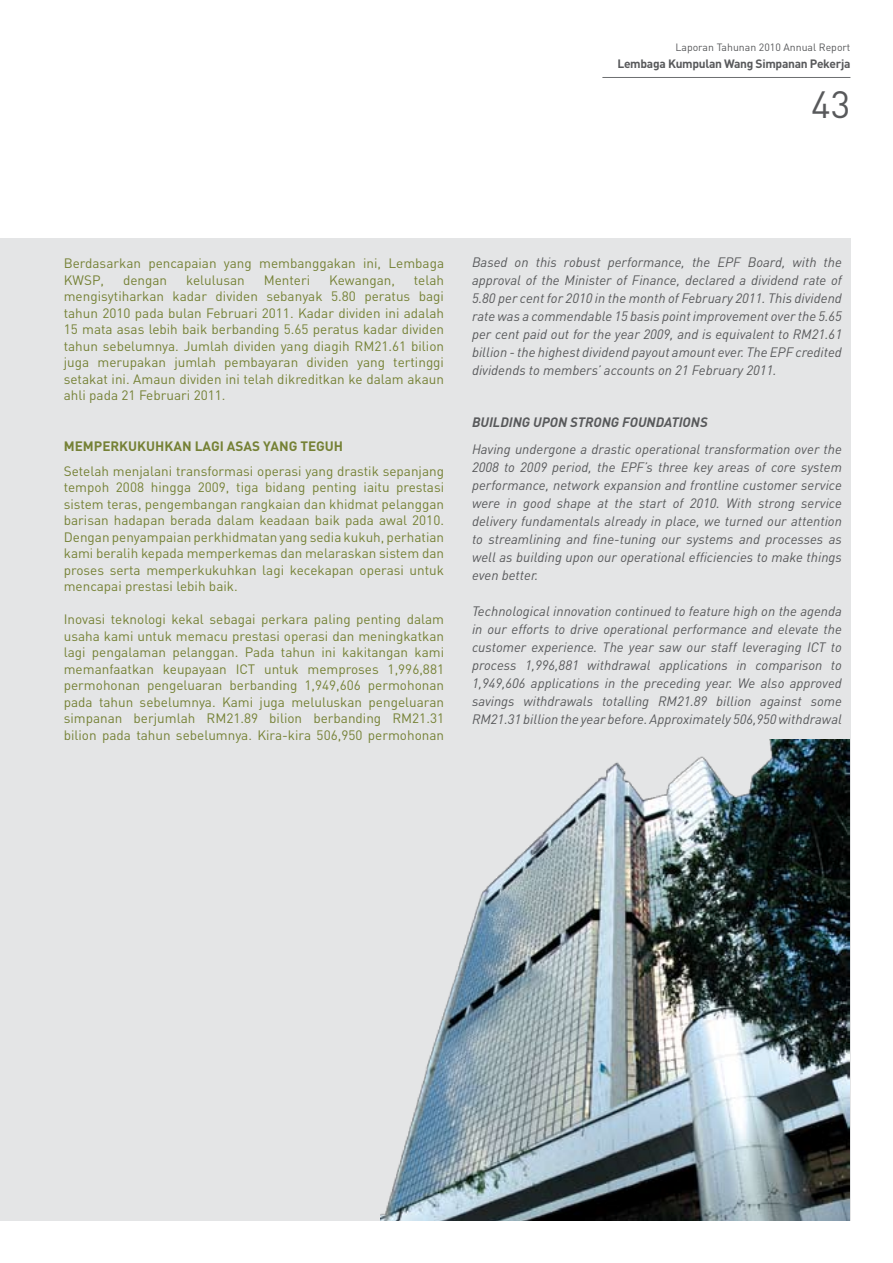
<style>
.page{position:relative;width:893px;height:1263px;background:#fff}
.page>*{position:absolute;margin:0;border:0;box-sizing:border-box;transform-origin:0 0}
.t1{font:37.5px "DIN";color:#58595b}
.t2{font:13.5px/16.5px "DIN";color:#758135;text-align:justify}
.t3{font:italic 13.5px/18px "DIN";color:#58595b;text-align:justify}
.t4{font:700 13.5px "DIN";color:#758135}
.t5{font:italic 700 13.5px "DIN";color:#58595b}
.t6{font:700 12px "DIN";letter-spacing:-.025em;color:#58595b}
.t7{font:10.5px "DIN";color:#58595b}
</style>
<div class="page">
<div style="left:0;top:238px;width:850px;height:982px;background:#e4e5e6"></div>
<img style="left:380px;top:740px;width:470px;height:481px">
<hr style="left:602px;top:77px;width:248px;height:1px;background:#6d6f71">
<p class="t7" style="left:675px;top:41px;width:176px">Laporan Tahunan 2010 Annual Report</p>
<h1 class="t1" style="left:811px;top:81px;width:41px">43</h1>
<p class="t6" style="left:617px;top:56px;width:235px">Lembaga Kumpulan Wang Simpanan Pekerja</p>
<p class="t2" style="left:64px;top:255px;width:382px">Berdasarkan pencapaian yang membanggakan ini, Lembaga<br>KWSP,</p>
<p class="t2" style="left:123px;top:271px;width:46px">dengan</p>
<p class="t2" style="left:186px;top:271px;width:60px">kelulusan</p>
<p class="t2" style="left:264px;top:271px;width:48px">Menteri</p>
<p class="t2" style="left:329px;top:271px;width:67px">Kewangan,</p>
<p class="t2" style="left:64px;top:271px;width:382px;text-indent:350px">telah mengisytiharkan kadar dividen sebanyak 5.80 peratus bagi tahun 2010 pada bulan Februari 2011. Kadar dividen ini adalah 15 mata asas lebih baik berbanding 5.65 peratus kadar dividen tahun sebelumnya. Jumlah dividen yang diagih RM21.61 bilion juga merupakan jumlah pembayaran dividen yang tertinggi setakat ini. Amaun dividen ini telah dikreditkan ke dalam akaun ahli pada 21 Februari 2011.</p>
<p class="t4" style="left:64px;top:437px;width:21px">Memperkukuhkan</p>
<p class="t4" style="left:195px;top:437px;width:16px">Lagi</p>
<p class="t4" style="left:227px;top:437px;width:18px">Asas</p>
<p class="t4" style="left:263px;top:437px;width:10px">yang</p>
<p class="t4" style="left:300px;top:437px;width:17px">Teguh</p>
<p class="t2" style="left:64px;top:462px;width:382px">Setelah menjalani transformasi operasi yang drastik sepanjang tempoh 2008 hingga 2009, tiga bidang penting iaitu prestasi sistem teras, pengembangan rangkaian dan khidmat pelanggan barisan hadapan berada dalam keadaan baik pada awal 2010.<br>Dengan penyampaian perkhidmatan yang sedia kukuh, perhatian kami beralih kepada memperkemas dan melaraskan sistem dan proses serta memperkukuhkan lagi kecekapan operasi untuk mencapai prestasi lebih baik.</p>
<p class="t2" style="left:64px;top:611px;width:382px">Inovasi teknologi kekal sebagai perkara paling penting dalam usaha kami untuk memacu prestasi operasi dan meningkatkan lagi pengalaman pelanggan. Pada tahun ini kakitangan kami memanfaatkan keupayaan ICT untuk memproses 1,996,881 permohonan pengeluaran berbanding 1,949,606 permohonan pada tahun sebelumnya. Kami juga meluluskan pengeluaran simpanan berjumlah RM21.89 bilion berbanding RM21.31 bilion pada tahun sebelumnya. Kira-kira 506,950 permohonan</p>
<p class="t3" style="left:472px;top:253px;width:371px">Based on this robust performance, the EPF Board, with the approval of the Minister of Finance, declared a dividend rate of 5.80 per cent for 2010 in the month of February 2011. This dividend rate was a commendable 15 basis point improvement over the 5.65 per cent paid out for the year 2009, and is equivalent to RM21.61 billion - the highest dividend payout amount ever. The EPF credited dividends to members’ accounts on 21 February 2011.</p>
<p class="t5" style="left:472px;top:414px;width:17px">BUILDING</p>
<p class="t5" style="left:533px;top:414px;width:10px">UPON</p>
<p class="t5" style="left:570px;top:414px;width:17px">STRONG</p>
<p class="t5" style="left:622px;top:414px;width:17px">FOUNDATIONS</p>
<p class="t3" style="left:472px;top:440px;width:371px">Having undergone a drastic operational transformation over the 2008 to 2009 period, the EPF’s three key areas of core system performance, network expansion and frontline customer service were in good shape at the start of 2010. With strong service delivery fundamentals already in place, we turned our attention to streamlining and fine-tuning our systems and processes as well as building upon our operational efficiencies to make things even better.</p>
<p class="t3" style="left:472px;top:601px;width:371px">Technological innovation continued to feature high on the agenda in our efforts to drive operational performance and elevate the customer experience. The year saw our staff leveraging ICT to process 1,996,881 withdrawal applications in comparison to 1,949,606 applications in the preceding year. We also approved savings withdrawals totalling RM21.89 billion against some RM21.31 billion the year before. Approximately 506,950withdrawal</p>
</div>
